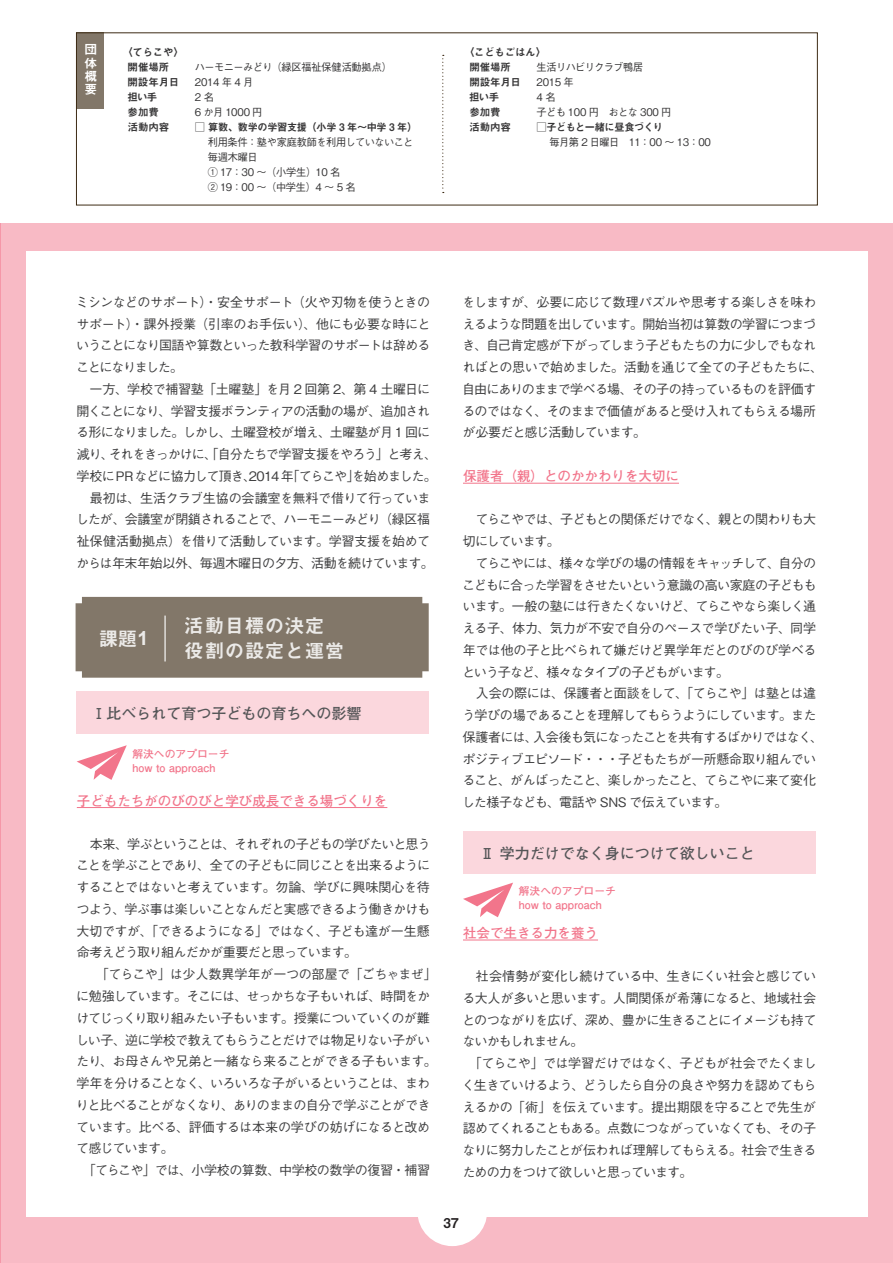
<style>
.page{position:relative;width:893px;height:1263px;background:#fff}
.page>*{position:absolute;margin:0;border:0;box-sizing:border-box;transform-origin:0 0}
.t1{font:19.5px/25.5px "Midashi Go Pro MB31";letter-spacing:.025em;color:#fff}
.t2{font:700 15px "Futo Go B101 Pro";color:#545557}
.t3{font:700 13.5px "Futo Go B101 Pro";color:#f2758b}
.t4{font:13.5px "Midashi Go Pro MB31";color:#231f20}
.t5{font:500 13.05px/21.8px "Gothic BBB Pro";letter-spacing:-.06em;color:#3e3e3f}
.t6{font:500 13.05px "Gothic BBB Pro";letter-spacing:-.08em;color:#3e3e3f}
.t7{font:500 13.05px "Gothic BBB Pro";letter-spacing:-.025em;color:#3e3e3f}
.t8{font:500 13.05px "Gothic BBB Pro";letter-spacing:-.03em;color:#3e3e3f}
.t9{font:500 13.05px "Gothic BBB Pro";letter-spacing:-.04em;color:#3e3e3f}
.t10{font:12.75px/13.4px "Midashi Go Pro MB31";color:#fff;text-align:justify}
.t11{font:700 10.8px/14.5px "Futo Go B101 Pro";color:#f2758b}
.t12{font:500 10.5px/15px "Gothic BBB Pro";letter-spacing:-.035em;color:#363536}
.t13{font:10.5px/15px "Midashi Go Pro MB31";letter-spacing:-.025em;color:#363536}
.t14{font:500 10.5px/15px "Gothic BBB Pro";letter-spacing:-.06em;color:#363536}
.t15{font:500 10.5px "Gothic BBB Pro";letter-spacing:-.055em;color:#363536}
.t16{font:10.5px "Midashi Go Pro MB31";letter-spacing:-.055em;color:#363536}
.s1{font-family:"Arial";font-weight:700}
</style>
<div class="page">
<div style="left:0;top:223px;width:893px;height:1040px;background:#f8bac5"></div>
<hr style="left:0;top:223px;width:1px;height:1040px;background:#f2758b">
<div style="left:26px;top:251px;width:841px;height:965px;background:#fff"></div>
<div style="left:417px;top:1176px;width:70px;height:70px;background:#fff;border-radius:50%"></div>
<hr style="left:463px;top:483px;width:216px;height:1px;background:#f2758b">
<hr style="left:463px;top:940px;width:135px;height:1px;background:#f2758b">
<div style="left:76px;top:33px;width:28px;height:76px;background:#827769"></div>
<svg style="left:442px;top:55px;width:2px;height:138px"></svg>
<div style="left:76px;top:597px;width:353px;height:81px;background:#827769"></div>
<hr style="left:164px;top:615px;width:2px;height:46px;background:#fff">
<div style="left:76px;top:691px;width:352px;height:43px;background:#fbd7dd"></div>
<hr style="left:77px;top:807px;width:310px;height:1px;background:#f2758b">
<svg style="left:77px;top:745px;width:50px;height:35px"></svg>
<div style="left:463px;top:831px;width:353px;height:43px;background:#fbd7dd"></div>
<svg style="left:463px;top:882px;width:50px;height:35px"></svg>
<p class="t10" style="left:84px;top:41px;width:14px">団体概要</p>
<p class="t13" style="left:128px;top:43px;width:58px;text-indent:-5px">〈てらこや〉開催場所　開設年月日担い手<br>参加費<br>活動内容</p>
<p class="t13" style="left:469px;top:43px;width:78px;text-indent:-5px">〈こどもごはん〉開催場所　<br>開設年月日<br>担い手<br>参加費<br>活動内容</p>
<p class="t14" style="left:537px;top:58px;width:136px">生活リハビリクラブ鴨居<br>2015 年<br>4名<br>子ども 100 円　おとな 300 円</p>
<p class="t16" style="left:537px;top:119px;width:128px">□子どもと一緒に昼食づくり</p>
<p class="t15" style="left:549px;top:134px;width:163px">毎月第 2 日曜日　11：00 ～ 13：00</p>
<p class="t12" style="left:195px;top:58px;width:198px">ハーモニーみどり（緑区福祉保健活動拠点）<br>2014 年 4 月<br>2名<br>6 か月 1000 円</p>
<p class="t13" style="left:195px;top:118px;width:224px">□ 算数、数学の学習支援（小学 3 年～中学 3 年）</p>
<p class="t12" style="left:208px;top:133px;width:207px">利用条件：塾や家庭教師を利用していないこと毎週木曜日<br>① 17：30 ～（小学生）10 名<br>② 19：00 ～（中学生）4 ～ 5 名</p>
<p class="t5" style="left:76px;top:289px;width:356px;text-align:justify">ミシンなどのサポート）・安全サポート（火や刃物を使うときのサポート）・課外授業（引率のお手伝い）、他にも必要な時にということになり国語や算数といった教科学習のサポートは辞めることになりました。</p>
<p class="t5" style="left:76px;top:376px;width:363px;text-align:center">一方、学校で補習塾「土曜塾」を月 2 回第 2、第 4 土曜日に<br>開くことになり、学習支援ボランティアの活動の場が、追加される形になりました。しかし、土曜登校が増え、土曜塾が月 1 回に減り、それをきっかけに、「自分たちで学習支援をやろう」と考え、学校にPR などに協力して頂き、2014 年「てらこや」を始めました。最初は、生活クラブ生協の会議室を無料で借りて行っていま<br>したが、会議室が閉鎖されることで、ハーモニーみどり（緑区福祉保健活動拠点）を借りて活動しています。学習支援を始めてからは年末年始以外、毎週木曜日の夕方、活動を続けています。</p>
<h1 class="t1" style="left:98px;top:623px;width:51px">課題<span class="s1">1</span></h1>
<h1 class="t1" style="left:185px;top:610px;width:161px">活動目標の決定役割の設定と運営</h1>
<p class="t2" style="left:91px;top:701px;width:271px">Ⅰ比べられて育つ子どもの育ちへの影響</p>
<p class="t11" style="left:132px;top:745px;width:99px">解決へのアプローチhow to approach</p>
<p class="t3" style="left:77px;top:790px;width:312px">子どもたちがのびのびと学び成長できる場づくりを</p>
<p class="t5" style="left:76px;top:831px;width:356px;text-align:justify;text-indent:14px">本来、学ぶということは、それぞれの子どもの学びたいと思うことを学ぶことであり、全ての子どもに同じことを出来るようにすることではないと考えています。勿論、学びに興味関心を待つよう、学ぶ事は楽しいことなんだと実感できるよう働きかけも大切ですが、「できるようになる」ではなく、子ども達が一生懸命考えどう取り組んだかが重要だと思っています。</p>
<p class="t5" style="left:76px;top:962px;width:363px;text-indent:14px">　「てらこや」は少人数異学年が一つの部屋で「ごちゃまぜ」に勉強しています。そこには、せっかちな子もいれば、時間をかけてじっくり取り組みたい子もいます。授業についていくのが難しい子、逆に学校で教えてもらうことだけでは物足りない子がいたり、お母さんや兄弟と一緒なら来ることができる子もいます。学年を分けることなく、いろいろな子がいるということは、まわりと比べることがなくなり、ありのままの自分で学ぶことができています。比べる、評価するは本来の学びの妨げになると改めて感じています。<br>　「てらこや」では、小学校の算数、中学校の数学の復習・補習</p>
<p class="t5" style="left:462px;top:289px;width:363px">をしますが、必要に応じて数理パズルや思考する楽しさを味わえるような問題を出しています。開始当初は算数の学習につまづき、自己肯定感が下がってしまう子どもたちの力に少しでもなれればとの思いで始めました。活動を通じて全ての子どもたちに、自由にありのままで学べる場、その子の持っているものを評価するのではなく、そのままで価値があると受け入れてもらえる場所が必要だと感じ活動しています。</p>
<p class="t3" style="left:463px;top:465px;width:217px">保護者（親）とのかかわりを大切に</p>
<p class="t5" style="left:463px;top:507px;width:355px;text-indent:13px">てらこやでは、子どもとの関係だけでなく、親との関わりも大切にしています。</p>
<p class="t5" style="left:462px;top:550px;width:356px;text-align:justify;text-indent:13px">てらこやには、様々な学びの場の情報をキャッチして、自分のこどもに合った学習をさせたいという意識の高い家庭の子どももいます。一般の塾には行きたくないけど、てらこやなら楽しく通える子、体力、気力が不安で自分のペースで学びたい子、同学年では他の子と比べられて嫌だけど異学年だとのびのび学べるという子など、様々なタイプの子どもがいます。</p>
<p class="t5" style="left:462px;top:681px;width:363px;text-indent:14px">入会の際には、保護者と面談をして、「てらこや」は塾とは違う学びの場であることを理解してもらうようにしています。また保護者には、入会後も気になったことを共有するばかりではなく、ポジティブエピソード・・・子どもたちが一所懸命取り組んでいること、がんばったこと、楽しかったこと、てらこやに来て変化した様子なども、電話や SNS で伝えています。</p>
<p class="t2" style="left:480px;top:841px;width:276px">Ⅱ 学力だけでなく身につけて欲しいこと</p>
<p class="t11" style="left:519px;top:882px;width:99px">解決へのアプローチhow to approach</p>
<p class="t3" style="left:463px;top:922px;width:136px">社会で生きる力を養う</p>
<p class="t9" style="left:476px;top:966px;width:342px">社会情勢が変化し続けている中、生きにくい社会と感じてい</p>
<p class="t7" style="left:462px;top:987px;width:355px">る大人が多いと思います。人間関係が希薄になると、地域社会</p>
<p class="t5" style="left:462px;top:1007px;width:356px">とのつながりを広げ、深め、豊かに生きることにイメージも持て</p>
<p class="t6" style="left:462px;top:1031px;width:123px">ないかもしれません。</p>
<p class="t5" style="left:469px;top:1051px;width:349px">「てらこや」では学習だけではなく、子どもが社会でたくまし</p>
<p class="t5" style="left:462px;top:1072px;width:356px">く生きていけるよう、どうしたら自分の良さや努力を認めてもら</p>
<p class="t8" style="left:462px;top:1096px;width:355px">えるかの「術」を伝えています。提出期限を守ることで先生が</p>
<p class="t5" style="left:463px;top:1116px;width:355px">認めてくれることもある。点数につながっていなくても、その子</p>
<p class="t5" style="left:462px;top:1138px;width:356px">なりに努力したことが伝われば理解してもらえる。社会で生きる</p>
<p class="t6" style="left:462px;top:1161px;width:232px">ための力をつけて欲しいと思っています。</p>
<p class="t4" style="left:444px;top:1212px;width:17px">37</p>
</div>
